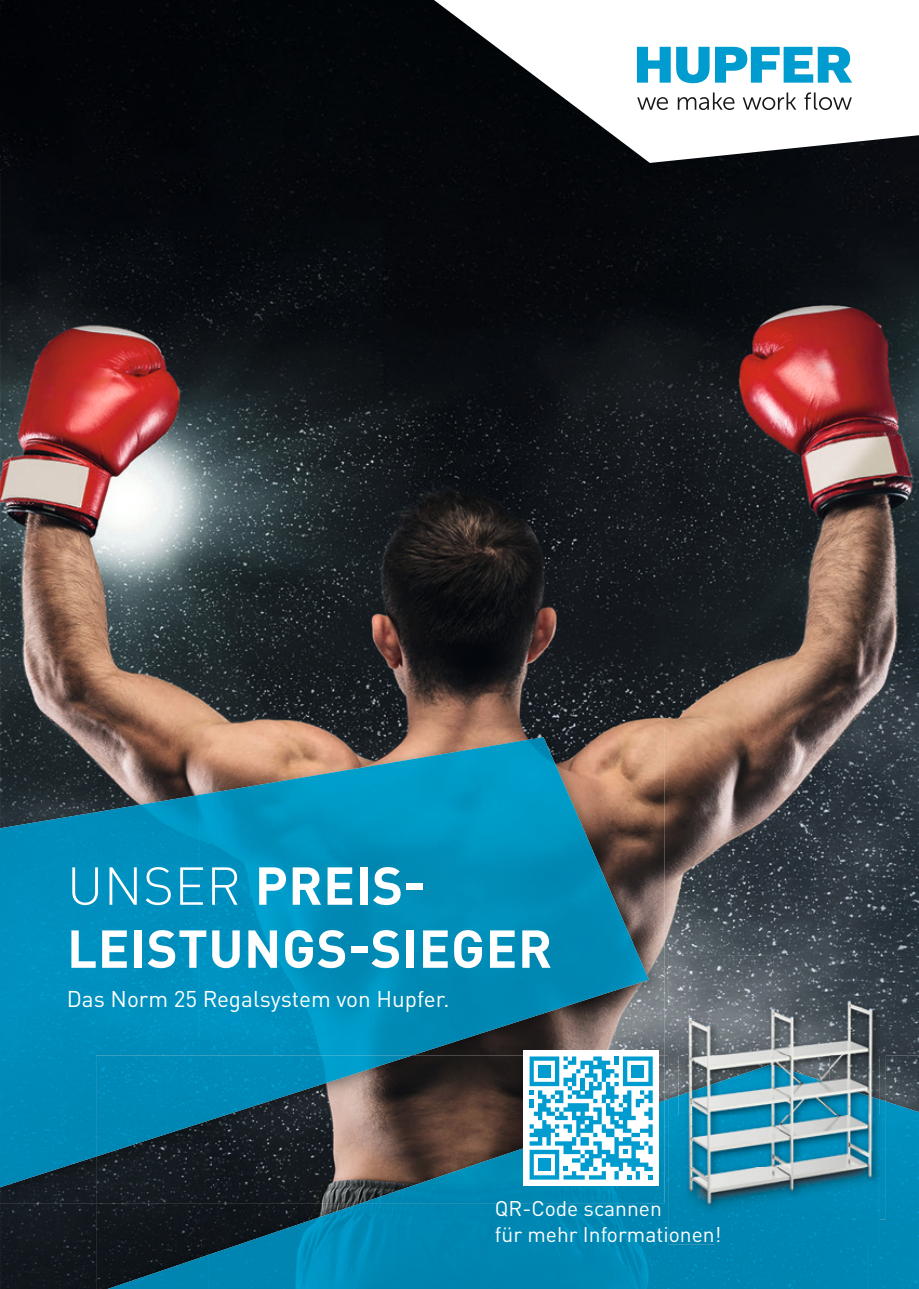
<style>
.page{position:relative;width:919px;height:1289px;background:#fff}
.page>*{position:absolute;margin:0;border:0;box-sizing:border-box;transform-origin:0 0}
.t1{font:700 52.5px/63px "DIN Pro";letter-spacing:.01em;color:#fff}
.t2{font:22.5px "DIN Pro";color:#fff}
.t3{font:21px/25.2px "DIN Pro";color:#fff}
.s1{font-weight:300}
</style>
<div class="page">
<img style="left:0;top:0;width:918px;height:1288px">
<svg style="left:434px;top:0;width:484px;height:163px"></svg>
<svg style="left:637px;top:97px;width:31px;height:13px"></svg>
<svg style="left:677px;top:92px;width:57px;height:18px"></svg>
<svg style="left:742px;top:92px;width:54px;height:18px"></svg>
<svg style="left:804px;top:92px;width:47px;height:18px"></svg>
<svg style="left:637px;top:47px;width:33px;height:36px"></svg>
<svg style="left:676px;top:47px;width:33px;height:36px"></svg>
<svg style="left:715px;top:47px;width:137px;height:36px"></svg>
<img style="left:0;top:727px;width:306px;height:67px">
<img style="left:306px;top:727px;width:358px;height:52px">
<img style="left:562px;top:779px;width:102px;height:276px">
<img style="left:0;top:1187px;width:50px;height:16px">
<img style="left:470px;top:1037px;width:92px;height:18px">
<img style="left:50px;top:1187px;width:46px;height:16px">
<img style="left:199px;top:737px;width:400px;height:300px">
<img style="left:0;top:794px;width:200px;height:292px">
<img style="left:598px;top:864px;width:50px;height:131px">
<img style="left:199px;top:1036px;width:271px;height:19px">
<img style="left:0;top:1086px;width:96px;height:101px">
<img style="left:664px;top:1055px;width:4px;height:44px">
<img style="left:885px;top:1055px;width:33px;height:46px">
<img style="left:96px;top:1203px;width:112px;height:85px">
<img style="left:404px;top:1288px;width:514px;height:1px">
<img style="left:96px;top:1055px;width:568px;height:148px">
<img style="left:96px;top:1055px;width:316px;height:101px">
<img style="left:615px;top:1099px;width:100px;height:189px">
<img style="left:868px;top:1101px;width:50px;height:187px">
<img style="left:208px;top:1203px;width:407px;height:85px">
<img style="left:107px;top:1254px;width:102px;height:34px">
<div style="left:715px;top:1244px;width:153px;height:44px;background:#0085b1"></div>
<img style="left:361px;top:1100px;width:303px;height:103px">
<img style="left:879px;top:996px;width:6px;height:103px">
<img style="left:879px;top:1099px;width:6px;height:120px">
<img style="left:668px;top:955px;width:105px;height:50px">
<img style="left:773px;top:955px;width:106px;height:41px">
<img style="left:668px;top:1005px;width:10px;height:90px">
<img style="left:668px;top:1095px;width:10px;height:99px">
<div style="left:668px;top:1194px;width:105px;height:50px;background:#0085b1"></div>
<div style="left:773px;top:1219px;width:106px;height:25px;background:#0086b3"></div>
<img style="left:678px;top:996px;width:201px;height:59px">
<img style="left:678px;top:1055px;width:151px;height:11px">
<img style="left:829px;top:1055px;width:50px;height:11px">
<img style="left:678px;top:1064px;width:101px;height:155px">
<img style="left:779px;top:1066px;width:100px;height:153px">
<div style="left:523px;top:1050px;width:135px;height:135px;background:#fff"></div>
<svg style="left:529px;top:1056px;width:123px;height:123px"></svg>
<h1 class="t1" style="left:67px;top:851px;width:486px"><span class="s1">UNSER</span> PREIS-<br>LEISTUNGS-SIEGER</h1>
<p class="t2" style="left:67px;top:981px;width:384px">Das Norm 25 Regalsystem von Hupfer.</p>
<p class="t3" style="left:495px;top:1194px;width:228px">QR-Code scannen<br>für mehr Informationen!</p>
</div>
